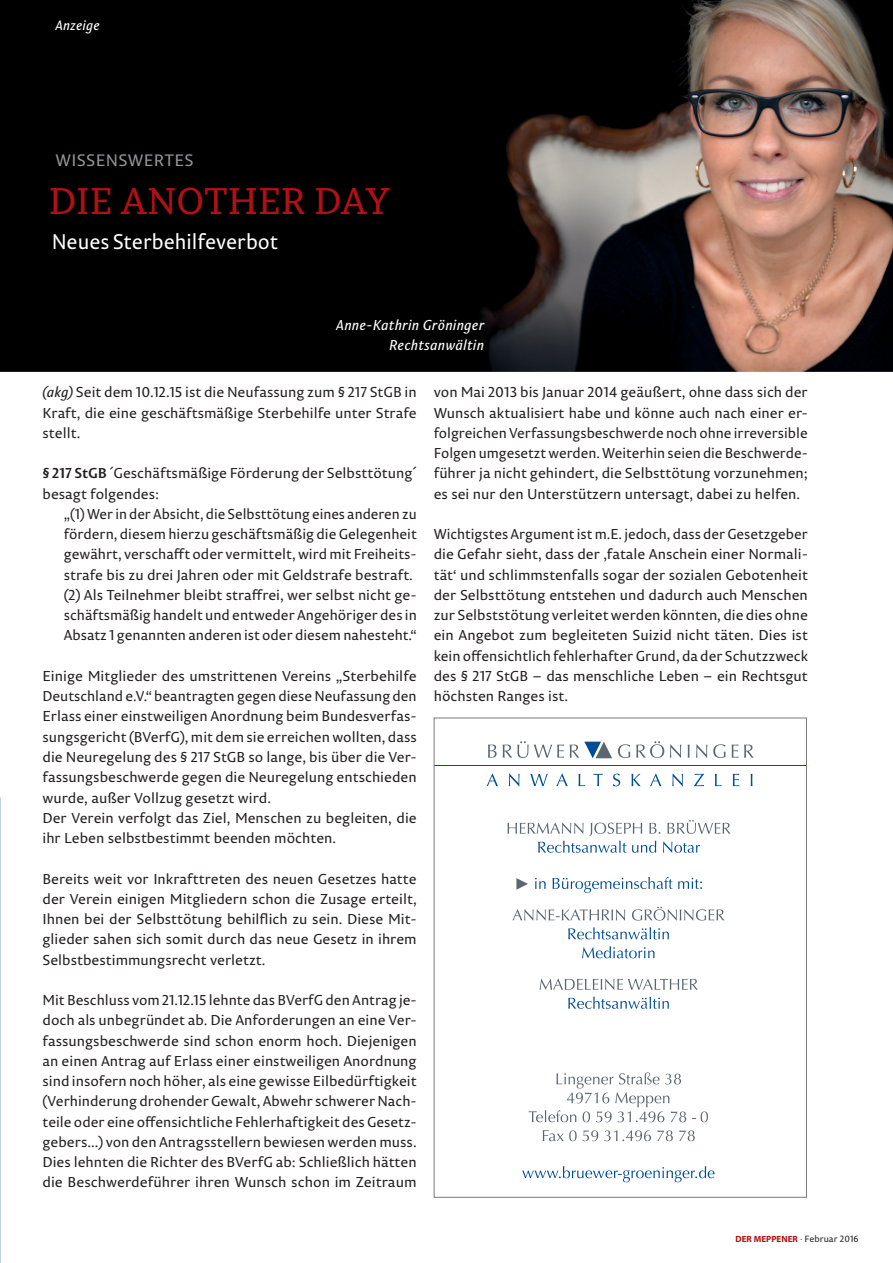
<style>
.page{position:relative;width:893px;height:1263px;background:#fff}
.page>*{position:absolute;margin:0;border:0;box-sizing:border-box;transform-origin:0 0}
.t1{font:37.05px "Permian Slab Serif Typeface";color:#b11116}
.t2{font:21px "Permian Sans Typeface";color:#fff;scale:.96 1}
.t3{font:16.5px "Permian Sans Typeface";letter-spacing:.02em;color:#949698}
.t4{font:14.25px/20.2px "Permian Sans Typeface";color:#231f20;text-align:justify}
.t5{font:14.25px "Permian Sans Typeface";color:#231f20;scale:.96 1}
.t6{font:italic 14.25px/20.2px "Permian Sans Typeface";color:#fff;text-align:right}
.t7{font:italic 13.5px "Permian Sans Typeface";color:#fff}
.t8{font:9px "Permian Sans Typeface";color:#231f20}
.s1{font-style:italic}
.s2{font-weight:700}
.s3{font-family:"Myriad Pro";font-weight:700;color:#b11116}
</style>
<div class="page">
<img style="left:0;top:0;width:893px;height:372px">
<svg style="left:436px;top:741px;width:369px;height:442px"></svg>
<p class="t7" style="left:55px;top:15px;width:46px">Anzeige</p>
<p class="t3" style="left:55px;top:147px;width:140px">WISSENSWERTES</p>
<p class="t1" style="left:49px;top:171px;width:342px">DIE ANOTHER DAY</p>
<p class="t2" style="left:52px;top:225px;width:237px">Neues Sterbehilfeverbot</p>
<p class="t6" style="left:336px;top:314px;width:150px">Anne-Kathrin Gröninger<br>Rechtsanwältin</p>
<p class="t4" style="left:43px;top:382px;width:376px"><span class="s1">(akg)</span> Seit dem 10.12.15 ist die Neufassung zum § 217 StGB in Kraft, die eine geschäftsmäßige Sterbehilfe unter Strafe stellt.</p>
<p class="t4" style="left:43px;top:463px;width:376px"><span class="s2">§ 217 StGB</span> ´Geschäftsmäßige Förderung der Selbsttötung´</p>
<p class="t4" style="left:43px;top:483px;width:118px">besagt folgendes:</p>
<p class="t5" style="left:64px;top:503px;width:369px">„(1) Wer in der Absicht, die Selbsttötung eines anderen zu</p>
<p class="t4" style="left:64px;top:524px;width:355px">fördern, diesem hierzu geschäftsmäßig die Gelegenheit</p>
<p class="t4" style="left:64px;top:544px;width:354px">gewährt, verschafft oder vermittelt, wird mit Freiheits-</p>
<p class="t4" style="left:64px;top:564px;width:351px">strafe bis zu drei Jahren oder mit Geldstrafe bestraft.</p>
<p class="t4" style="left:64px;top:584px;width:354px">(2) Als Teilnehmer bleibt straffrei, wer selbst nicht ge-</p>
<p class="t4" style="left:64px;top:605px;width:355px">schäftsmäßig handelt und entweder Angehöriger des in</p>
<p class="t4" style="left:64px;top:625px;width:355px">Absatz 1 genannten anderen ist oder diesem nahesteht.“</p>
<p class="t4" style="left:43px;top:665px;width:376px;text-align:left">Einige Mitglieder des umstrittenen Vereins „Sterbehilfe Deutschland e.V.“ beantragten gegen diese Neufassung den Erlass einer einstweiligen Anordnung beim Bundesverfas&shy;sungsgericht (BVerfG), mit dem sie erreichen wollten, dass die Neuregelung des § 217 StGB so lange, bis über die Ver&shy;fassungsbeschwerde gegen die Neuregelung entschieden wurde, außer Vollzug gesetzt wird.<br>Der Verein verfolgt das Ziel, Menschen zu begleiten, die ihr Leben selbstbestimmt beenden möchten.</p>
<p class="t4" style="left:43px;top:868px;width:376px">Bereits weit vor Inkrafttreten des neuen Gesetzes hatte der Verein einigen Mitgliedern schon die Zusage erteilt, Ihnen bei der Selbsttötung behilflich zu sein. Diese Mit&shy;glieder sahen sich somit durch das neue Gesetz in ihrem Selbstbestimmungsrecht verletzt.</p>
<p class="t4" style="left:43px;top:989px;width:376px">Mit Beschluss vom 21.12.15 lehnte das BVerfG den Antrag je&shy;doch als unbegründet ab. Die Anforderungen an eine Ver&shy;fassungsbeschwerde sind schon enorm hoch. Diejenigen an einen Antrag auf Erlass einer einstweiligen Anordnung sind insofern noch höher, als eine gewisse Eilbedürftigkeit (Verhinderung drohender Gewalt, Abwehr schwerer Nach&shy;teile oder eine offensichtliche Fehlerhaftigkeit des Gesetz&shy;gebers…) von den Antragsstellern bewiesen werden muss.<br>Dies lehnten die Richter des BVerfG ab: Schließlich hätten die Beschwerdeführer ihren Wunsch schon im Zeitraum</p>
<p class="t4" style="left:434px;top:382px;width:376px">von Mai 2013 bis Januar 2014 geäußert, ohne dass sich der Wunsch aktualisiert habe und könne auch nach einer er&shy;folgreichen Verfassungsbeschwerde noch ohne irreversible Folgen umgesetzt werden. Weiterhin seien die Beschwerde&shy;führer ja nicht gehindert, die Selbsttötung vorzunehmen; es sei nur den Unterstützern untersagt, dabei zu helfen.</p>
<p class="t4" style="left:434px;top:524px;width:376px">Wichtigstes Argument ist m.E. jedoch, dass der Gesetzgeber die Gefahr sieht, dass der ‚fatale Anschein einer Normali&shy;tät‘ und schlimmstenfalls sogar der sozialen Gebotenheit der Selbsttötung entstehen und dadurch auch Menschen zur Selbststötung verleitet werden könnten, die dies ohne ein Angebot zum begleiteten Suizid nicht täten. Dies ist kein offensichtlich fehlerhafter Grund, da der Schutzzweck des § 217 StGB – das menschliche Leben – ein Rechtsgut höchsten Ranges ist.</p>
<p class="t8" style="left:735px;top:1232px;width:125px"><span class="s3">DER MEPPENER</span> · Februar 2016</p>
</div>
